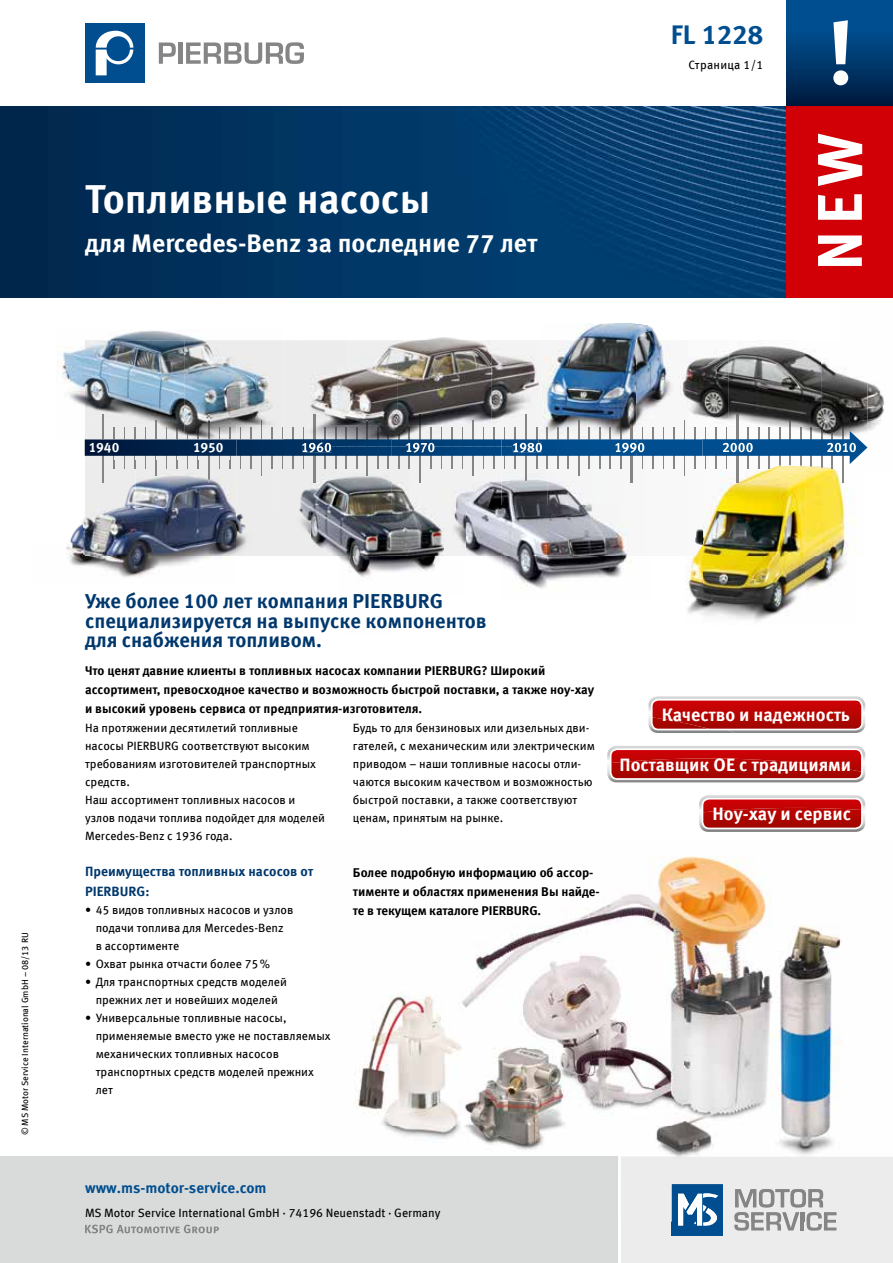
<style>
.page{position:relative;width:893px;height:1263px;background:#fff}
.page>*{position:absolute;margin:0;border:0;box-sizing:border-box;transform-origin:0 0}
.t1{font:700 63px "Meta OFC";color:#fff}
.t2{font:700 40.5px "Meta OFC";color:#fff}
.t3{font:700 27px "Meta OFC";color:#004e90}
.t4{font:700 25.5px "Meta OFC";color:#fff}
.t5{font:700 20.25px/19.5px "Meta OFC";color:#00386d}
.t6{font:700 18px "Meta OFC";color:#fff}
.t7{font:700 15px "Meta OFC";color:#004e90}
.t8{font:700 13.5px/19.5px "Meta OFC";color:#00386d}
.t9{font:700 13.5px "Meta OFC";letter-spacing:-.01em;color:#fff}
.t10{font:700 12.75px/18.8px "Meta OFC";color:#000}
.t11{font:12px/18px "Meta OFC";color:#000}
.t12{font:12px "Meta OFC";letter-spacing:.02em;color:#000}
.t13{font:9px "Meta OFC";color:#000}
</style>
<div class="page">
<img style="left:0;top:106px;width:787px;height:192px">
<svg style="left:787px;top:0;width:106px;height:106px;background:#003b71"></svg>
<svg style="left:833px;top:20px;width:15px;height:65px"></svg>
<div style="left:787px;top:106px;width:106px;height:192px;background:#d10007"></div>
<div style="left:85px;top:23px;width:60px;height:60px;background:#004e90"></div>
<svg style="left:96px;top:31px;width:37px;height:44px"></svg>
<svg style="left:159px;top:42px;width:17px;height:22px"></svg>
<hr style="left:179px;top:42px;width:4px;height:22px;background:#868585">
<svg style="left:186px;top:42px;width:118px;height:22px"></svg>
<div style="left:621px;top:1157px;width:272px;height:106px;background:#ececec"></div>
<div style="left:0;top:1157px;width:617px;height:106px;background:#d9dada"></div>
<div style="left:672px;top:1184px;width:51px;height:51px;background:#004e90"></div>
<img style="left:303px;top:340px;width:188px;height:74px">
<img style="left:491px;top:341px;width:48px;height:73px">
<img style="left:57px;top:330px;width:144px;height:36px">
<img style="left:60px;top:366px;width:25px;height:40px">
<img style="left:85px;top:340px;width:199px;height:74px">
<img style="left:541px;top:323px;width:132px;height:94px">
<img style="left:687px;top:466px;width:169px;height:155px">
<img style="left:502px;top:506px;width:184px;height:83px">
<img style="left:687px;top:601px;width:15px;height:20px">
<img style="left:502px;top:482px;width:131px;height:24px">
<img style="left:636px;top:323px;width:37px;height:17px">
<img style="left:867px;top:382px;width:17px;height:66px">
<img style="left:678px;top:341px;width:143px;height:86px">
<img style="left:821px;top:362px;width:46px;height:109px">
<img style="left:652px;top:427px;width:169px;height:4px">
<svg style="left:737px;top:414px;width:1px;height:17px"></svg>
<img style="left:842px;top:414px;width:2px;height:17px">
<img style="left:715px;top:464px;width:127px;height:2px">
<img style="left:644px;top:431px;width:223px;height:33px">
<img style="left:723px;top:443px;width:30px;height:9px">
<img style="left:827px;top:443px;width:29px;height:9px">
<svg style="left:748px;top:428px;width:1px;height:40px"></svg>
<svg style="left:758px;top:428px;width:1px;height:40px"></svg>
<svg style="left:769px;top:428px;width:1px;height:40px"></svg>
<svg style="left:779px;top:428px;width:1px;height:40px"></svg>
<svg style="left:790px;top:421px;width:1px;height:54px"></svg>
<svg style="left:800px;top:428px;width:1px;height:40px"></svg>
<svg style="left:705px;top:428px;width:1px;height:40px"></svg>
<svg style="left:811px;top:428px;width:1px;height:40px"></svg>
<svg style="left:716px;top:428px;width:1px;height:40px"></svg>
<svg style="left:821px;top:428px;width:1px;height:40px"></svg>
<svg style="left:726px;top:428px;width:1px;height:40px"></svg>
<svg style="left:832px;top:428px;width:1px;height:40px"></svg>
<svg style="left:737px;top:456px;width:1px;height:26px"></svg>
<svg style="left:842px;top:456px;width:2px;height:26px"></svg>
<img style="left:644px;top:440px;width:58px;height:31px">
<svg style="left:653px;top:428px;width:1px;height:40px"></svg>
<svg style="left:663px;top:428px;width:1px;height:40px"></svg>
<svg style="left:674px;top:428px;width:1px;height:40px"></svg>
<svg style="left:684px;top:421px;width:1px;height:54px"></svg>
<svg style="left:695px;top:428px;width:1px;height:40px"></svg>
<img style="left:339px;top:556px;width:99px;height:21px">
<img style="left:310px;top:482px;width:82px;height:24px">
<img style="left:310px;top:506px;width:82px;height:50px">
<img style="left:465px;top:482px;width:37px;height:81px">
<img style="left:392px;top:482px;width:73px;height:74px">
<img style="left:67px;top:518px;width:18px;height:25px">
<img style="left:66px;top:543px;width:68px;height:35px">
<img style="left:134px;top:556px;width:96px;height:21px">
<img style="left:85px;top:482px;width:225px;height:74px">
<svg style="left:85px;top:414px;width:559px;height:68px"></svg>
<img style="left:321px;top:856px;width:364px;height:318px">
<img style="left:685px;top:856px;width:157px;height:301px">
<img style="left:617px;top:1174px;width:1px;height:47px">
<img style="left:621px;top:1157px;width:216px;height:64px">
<img style="left:321px;top:1157px;width:296px;height:17px">
<img style="left:672px;top:1184px;width:51px;height:37px">
<svg style="left:678px;top:1193px;width:41px;height:33px"></svg>
<svg style="left:734px;top:1189px;width:102px;height:42px"></svg>
<svg style="left:85px;top:1224px;width:134px;height:9px"></svg>
<svg style="left:607px;top:746px;width:258px;height:36px;background:#c24e50"></svg>
<img style="left:611px;top:758px;width:251px;height:21px">
<div style="left:610px;top:748px;width:253px;height:32px;border:2px solid #fff;border-radius:7px"></div>
<svg style="left:648px;top:696px;width:217px;height:37px;background:#bb3231"></svg>
<img style="left:652px;top:717px;width:59px;height:12px">
<div style="left:651px;top:699px;width:212px;height:31px;border:2px solid #fff;border-radius:7px"></div>
<svg style="left:699px;top:795px;width:166px;height:37px;background:#c36567"></svg>
<img style="left:702px;top:808px;width:160px;height:20px">
<div style="left:702px;top:798px;width:161px;height:31px;border:2px solid #fff;border-radius:7px"></div>
<h2 class="t2" style="left:85px;top:174px;width:347px">Топливные насосы</h2>
<h3 class="t4" style="left:85px;top:227px;width:454px">для Mercedes-Benz за последние 77 лет</h3>
<h3 class="t3" style="left:671px;top:17px;width:94px">FL 1228</h3>
<p class="t12" style="left:688px;top:57px;width:76px">Страница 1/1</p>
<h1 class="t1" style="left:800px;top:271px;width:139px;rotate:-90deg">NEW</h1>
<p class="t9" style="left:89px;top:439px;width:32px">1940</p>
<p class="t9" style="left:193px;top:439px;width:32px">1950</p>
<p class="t13" style="left:19px;top:1135px;width:204px;rotate:-90deg">© MS Motor Service International GmbH – 08/13 RU</p>
<h3 class="t5" style="left:85px;top:592px;width:403px">Уже более 100 лет компания PIERBURG специализируется на выпуске компонентов для снабжения топливом.</h3>
<p class="t10" style="left:85px;top:661px;width:511px">Что ценят давние клиенты в топливных насосах компании PIERBURG? Широкий ассортимент, превосходное качество и возможность быстрой поставки, а также ноу-хау и высокий уровень сервиса от предприятия-изготовителя.</p>
<p class="t11" style="left:85px;top:719px;width:242px">На протяжении десятилетий топливные насосы PIERBURG соответствуют высоким требованиям изготовителей транспортных средств.<br>Наш ассортимент топливных насосов и узлов подачи топлива подойдет для моделей Mercedes-Benz с 1936 года.</p>
<p class="t8" style="left:85px;top:862px;width:230px">Преимущества топливных насосов от<br>PIERBURG:</p>
<p class="t11" style="left:96px;top:901px;width:199px;text-indent:-11px">• 45 видов топливных насосов и узлов подачи топлива для Mercedes-Benz<br>в ассортименте</p>
<p class="t11" style="left:85px;top:955px;width:187px">• Охват рынка отчасти более 75 %</p>
<p class="t11" style="left:85px;top:973px;width:203px;text-align:center">• Для транспортных средств моделей прежних лет и новейших моделей</p>
<p class="t11" style="left:96px;top:1009px;width:236px;text-indent:-11px">• Универсальные топливные насосы, применяемые вместо уже не поставляемых механических топливных насосов транспортных средств моделей прежних лет</p>
<p class="t11" style="left:353px;top:719px;width:243px">Будь то для бензиновых или дизельных дви&shy;гателей, с механическим или электрическим приводом – наши топливные насосы отли&shy;чаются высоким качеством и возможностью быстрой поставки, а также соответствуют ценам, принятым на рынке.</p>
<p class="t10" style="left:353px;top:863px;width:248px">Более подробную информацию об ассор&shy;тименте и областях применения Вы найде&shy;те в текущем каталоге PIERBURG.</p>
<h3 class="t6" style="left:662px;top:704px;width:190px">Качество и надежность</h3>
<h3 class="t6" style="left:620px;top:753px;width:233px">Поставщик OE с традициями</h3>
<h3 class="t6" style="left:712px;top:803px;width:140px">Ноу-хау и сервис</h3>
<p class="t7" style="left:85px;top:1178px;width:183px">www.ms-motor-service.com</p>
<p class="t11" style="left:85px;top:1203px;width:357px">MS Motor Service International GmbH · 74196 Neuenstadt · Germany</p>
</div>
